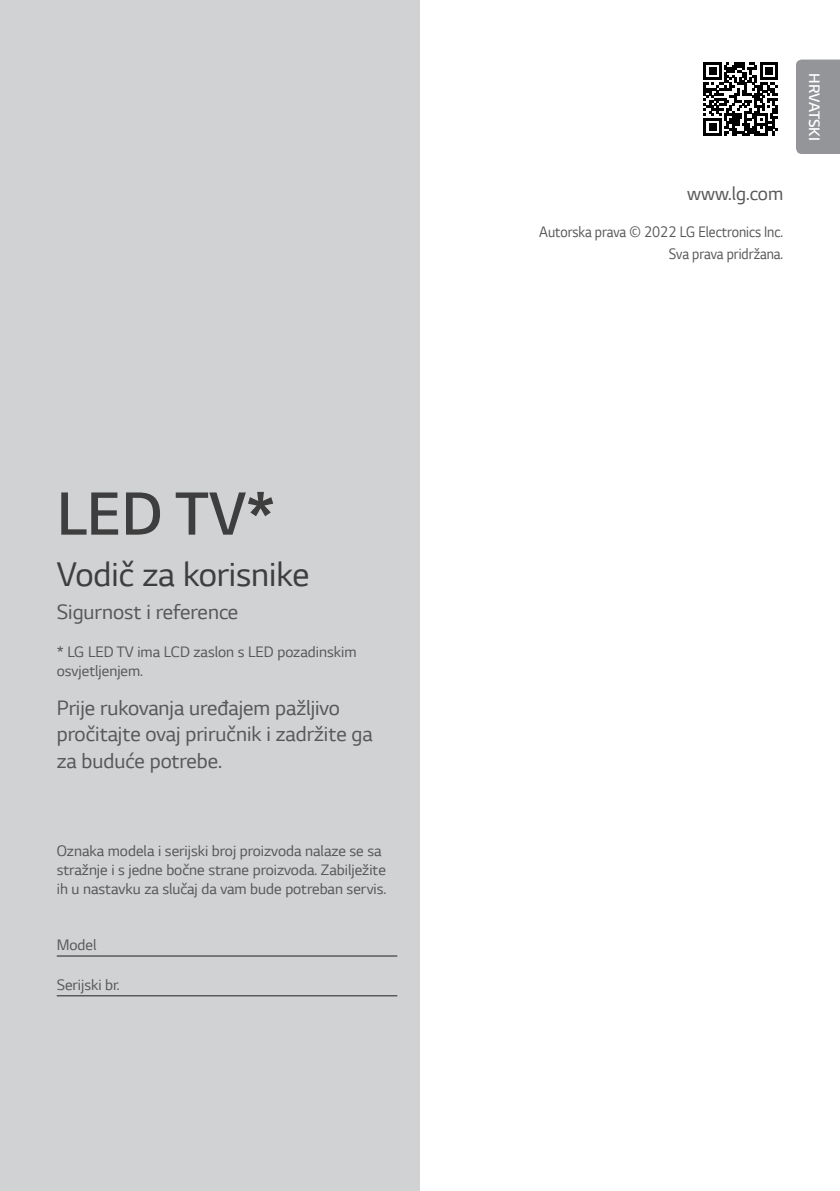
<style>
.page{position:relative;width:840px;height:1191px;background:#fff}
.page>*{position:absolute;margin:0;border:0;box-sizing:border-box;transform-origin:0 0}
.Cover_Title{font:600 64px "LG Smart";color:#3e3e3f}
.Cover_Owner_s{font:36px "LG Smart";color:#3e3e3f}
.Cover_Body_11{font:22px/26.4px "LG Smart";color:#57585a}
.Cover_Address{font:20px "LG Smart";color:#57585a}
.Cover_Body{font:16px/19.2px "LG Smart";color:#57585a}
.Cover_Body_Right{font:16px "LG Smart";color:#57585a;scale:.9 1}
.t1{font:600 16px "LG Smart";color:#fff}
</style>
<div class="page">
<div style="left:0;top:0;width:420px;height:1191px;background:#d1d2d4"></div>
<div style="left:796px;top:60px;width:43px;height:94px;background:#939598"></div>
<svg style="left:703px;top:62px;width:74px;height:74px"></svg>
<hr style="left:57px;top:955px;width:340px;height:1px;background:#231f20">
<hr style="left:57px;top:995px;width:340px;height:1px;background:#231f20">
<p class="Cover_Title" style="left:57px;top:471px;width:220px">LED TV*</p>
<p class="Cover_Owner_s" style="left:57px;top:551px;width:254px">Vodič za korisnike</p>
<p class="Cover_Body_11" style="left:57px;top:598px;width:183px">Sigurnost i reference</p>
<p class="Cover_Body" style="left:57px;top:641px;width:301px">* LG LED TV ima LCD zaslon s LED pozadinskim osvjetljenjem.</p>
<p class="Cover_Body_11" style="left:57px;top:693px;width:317px">Prije rukovanja uređajem pažljivo pročitajte ovaj priručnik i zadržite ga za buduće potrebe.</p>
<p class="Cover_Body" style="left:57px;top:840px;width:331px">Oznaka modela i serijski broj proizvoda nalaze se sa stražnje i s jedne bočne strane proizvoda. Zabilježite ih u nastavku za slučaj da vam bude potreban servis.</p>
<p class="Cover_Body" style="left:57px;top:935px;width:41px">Model</p>
<p class="Cover_Body" style="left:57px;top:974px;width:65px">Serijski br.</p>
<p class="Cover_Address" style="left:686px;top:180px;width:97px">www.lg.com</p>
<p class="Cover_Body_Right" style="left:539px;top:221px;width:272px">Autorska prava © 2022 LG Electronics Inc.</p>
<p class="Cover_Body_Right" style="left:668px;top:243px;width:129px">Sva prava pridržana.</p>
<p class="t1" style="left:824px;top:73px;width:69px;rotate:90deg">HRVATSKI</p>
</div>
